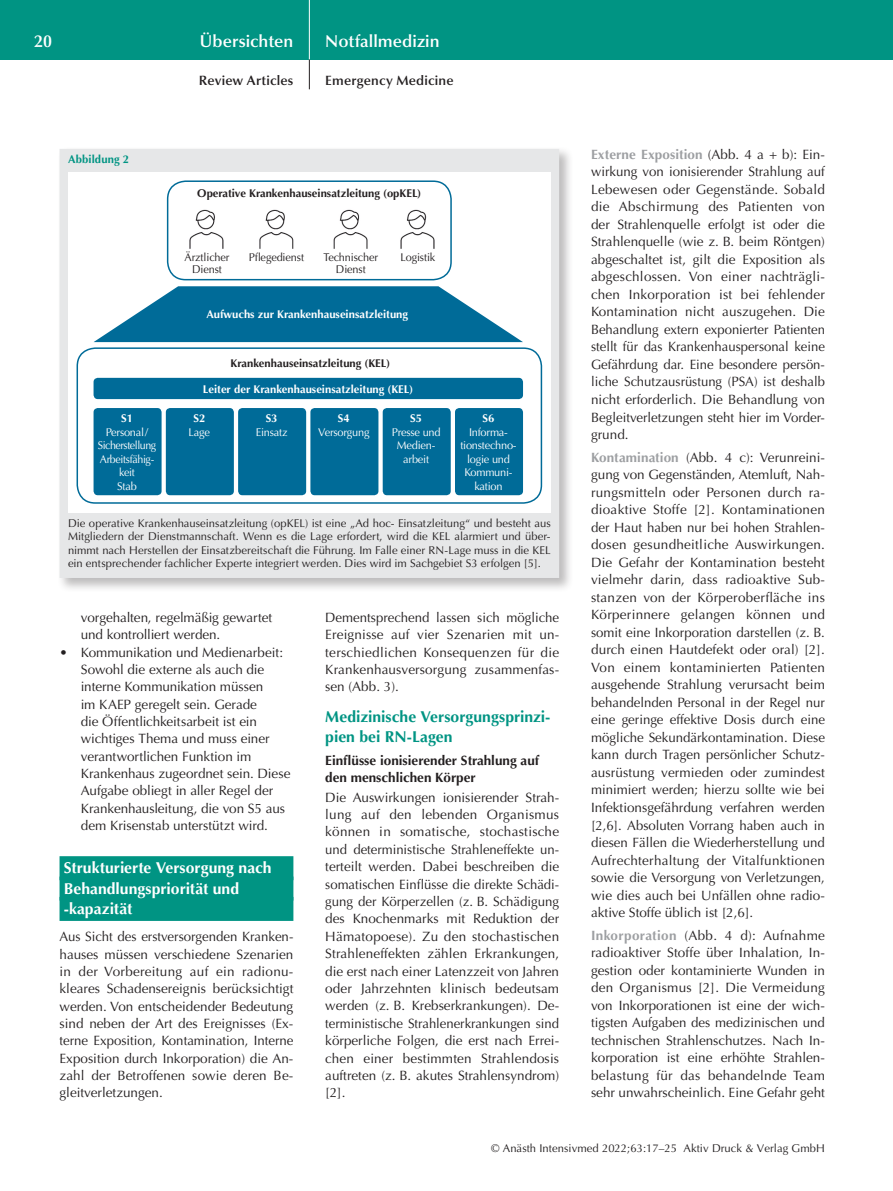
<style>
.page{position:relative;width:893px;height:1191px;background:#fff}
.page>*{position:absolute;margin:0;border:0;box-sizing:border-box;transform-origin:0 0}
.t1{font:600 17.25px "Optima";color:#fff}
.t2{font:700 15.75px/20.4px "Optima";color:#fff}
.t3{font:700 15.75px/19.6px "Optima";color:#009483}
.t4{font:13.5px/17.5px "Optima";color:#231f20;text-align:justify}
.t5{font:700 13.5px/17.4px "Optima";color:#231f20}
.t6{font:600 13.5px "Optima";letter-spacing:.01em;color:#231f20}
.t7{font:11.25px/13.5px "Optima";color:#231f20;text-align:center}
.t8{font:11.25px/13.5px "Optima";letter-spacing:-.02em;color:#fff;text-align:center}
.t9{font:700 11.25px "Optima";color:#fff}
.t10{font:700 11.25px "Optima";color:#231f20}
.t11{font:700 11.25px "Optima";letter-spacing:.015em;color:#009483}
.s1{font-weight:700;color:#9d9fa2}
</style>
<div class="page">
<div style="left:0;top:0;width:893px;height:60px;background:#009483"></div>
<hr style="left:309px;top:0;width:1px;height:60px;background:#fff">
<svg style="left:309px;top:60px;width:1px;height:29px"></svg>
<div style="left:60px;top:856px;width:233px;height:24px;background:#009483"></div>
<div style="left:60px;top:876px;width:233px;height:24px;background:#009483"></div>
<div style="left:60px;top:897px;width:233px;height:24px;background:#009483"></div>
<div style="left:57px;top:146px;width:517px;height:446px;background:#231f20;opacity:.3"></div>
<div style="left:60px;top:149px;width:499px;height:429px;background:#e6e7e8"></div>
<div style="left:68px;top:172px;width:483px;height:340px;background:#fff"></div>
<img style="left:189px;top:209px;width:246px;height:40px">
<div style="left:167px;top:180px;width:285px;height:100px;border:2px solid #006b98;border-radius:18px"></div>
<div style="left:77px;top:347px;width:465px;height:157px;border:2px solid #006b98;border-radius:18px"></div>
<div style="left:94px;top:378px;width:429px;height:21px;background:#006b98;border-radius:4px"></div>
<div style="left:94px;top:408px;width:68px;height:87px;background:#006b98;border-radius:4px"></div>
<div style="left:166px;top:408px;width:68px;height:87px;background:#006b98;border-radius:4px"></div>
<div style="left:238px;top:408px;width:68px;height:87px;background:#006b98;border-radius:4px"></div>
<div style="left:310px;top:408px;width:68px;height:87px;background:#006b98;border-radius:4px"></div>
<div style="left:383px;top:408px;width:68px;height:87px;background:#006b98;border-radius:4px"></div>
<div style="left:455px;top:408px;width:68px;height:87px;background:#006b98;border-radius:4px"></div>
<svg style="left:94px;top:286px;width:429px;height:56px"></svg>
<p class="t1" style="left:34px;top:31px;width:20px">20</p>
<p class="t1" style="left:200px;top:31px;width:95px">Übersichten</p>
<p class="t1" style="left:325px;top:31px;width:116px">Notfallmedizin</p>
<p class="t6" style="left:199px;top:73px;width:96px">Review Articles</p>
<p class="t6" style="left:325px;top:73px;width:130px">Emergency Medicine</p>
<p class="t11" style="left:68px;top:153px;width:63px">Abbildung 2</p>
<p class="t9" style="left:121px;top:411px;width:13px">S1</p>
<p class="t8" style="left:98px;top:425px;width:60px">Personal /<br>Sicherstellung<br>Arbeitsfähig&shy;keit<br>Stab</p>
<p class="t10" style="left:197px;top:187px;width:226px">Operative Krankenhauseinsatzleitung (opKEL)</p>
<p class="t7" style="left:185px;top:251px;width:46px;line-height:12px">Ärztlicher<br>Dienst</p>
<p class="t7" style="left:249px;top:251px;width:57px">Pflegedienst</p>
<p class="t7" style="left:324px;top:251px;width:56px;line-height:12px">Technischer<br>Dienst</p>
<p class="t7" style="left:400px;top:251px;width:37px">Logistik</p>
<p class="t9" style="left:206px;top:308px;width:203px">Aufwuchs zur Krankenhauseinsatzleitung</p>
<p class="t10" style="left:231px;top:357px;width:161px">Krankenhauseinsatzleitung (KEL)</p>
<p class="t9" style="left:203px;top:382px;width:212px">Leiter der Krankenhauseinsatzleitung (KEL)</p>
<p class="t9" style="left:193px;top:411px;width:13px">S2</p>
<p class="t8" style="left:189px;top:425px;width:23px">Lage</p>
<p class="t9" style="left:266px;top:411px;width:13px">S3</p>
<p class="t8" style="left:256px;top:425px;width:33px">Einsatz</p>
<p class="t9" style="left:338px;top:411px;width:13px">S4</p>
<p class="t8" style="left:318px;top:425px;width:53px">Versorgung</p>
<p class="t9" style="left:410px;top:411px;width:13px">S5</p>
<p class="t8" style="left:392px;top:425px;width:50px">Presse und<br>Medien&shy;arbeit</p>
<p class="t9" style="left:483px;top:411px;width:13px">S6</p>
<p class="t8" style="left:460px;top:425px;width:58px">Informa&shy;tionstechno&shy;logie und<br>Kommuni&shy;kation</p>
<p class="t7" style="left:68px;top:516px;width:484px;text-align:justify">Die operative Krankenhauseinsatzleitung (opKEL) ist eine „Ad hoc- Einsatzleitung“ und besteht aus Mitgliedern der Dienstmannschaft. Wenn es die Lage erfordert, wird die KEL alarmiert und über&shy;nimmt nach Herstellen der Einsatzbereitschaft die Führung. Im Falle einer RN-Lage muss in die KEL ein entsprechender fachlicher Experte integriert werden. Dies wird im Sachgebiet S3 erfolgen [5].</p>
<p class="t4" style="left:81px;top:609px;width:193px">vorgehalten, regelmäßig gewartet und kontrolliert werden.</p>
<p class="t4" style="left:81px;top:643px;width:211px;text-align:left;text-indent:-21px">• Kommunikation und Medienarbeit:<br>Sowohl die externe als auch die interne Kommunikation müssen<br>im KAEP geregelt sein. Gerade<br>die Öffentlichkeitsarbeit ist ein wichtiges Thema und muss einer verantwortlichen Funktion im Krankenhaus zugeordnet sein. Diese Aufgabe obliegt in aller Regel der Krankenhausleitung, die von S5 aus dem Krisenstab unterstützt wird.</p>
<p class="t2" style="left:64px;top:858px;width:209px">Strukturierte Versorgung nach<br>Behandlungspriorität und -kapazität</p>
<p class="t4" style="left:60px;top:928px;width:235px">Aus Sicht des erstversorgenden Kranken&shy;hauses müssen verschiedene Szenarien in der Vorbereitung auf ein radionu&shy;kleares Schadensereignis berücksichtigt werden. Von entscheidender Bedeutung sind neben der Art des Ereignisses (Ex&shy;terne Exposition, Kontamination, Interne Exposition durch Inkorporation) die An&shy;zahl der Betroffenen sowie deren Be&shy;gleitverletzungen.</p>
<p class="t4" style="left:325px;top:609px;width:235px">Dementsprechend lassen sich mögliche Ereignisse auf vier Szenarien mit un&shy;terschiedlichen Konsequenzen für die Krankenhausversorgung zusammenfas&shy;sen (Abb. 3).</p>
<p class="t3" style="left:325px;top:707px;width:227px">Medizinische Versorgungsprinzi&shy;pien bei RN-Lagen</p>
<p class="t5" style="left:325px;top:751px;width:215px">Einflüsse ionisierender Strahlung auf den menschlichen Körper</p>
<p class="t4" style="left:325px;top:788px;width:235px">Die Auswirkungen ionisierender Strah&shy;lung auf den lebenden Organismus können in somatische, stochastische und deterministische Strahleneffekte un&shy;terteilt werden. Dabei beschreiben die somatischen Einflüsse die direkte Schädi&shy;gung der Körperzellen (z. B. Schädigung des Knochenmarks mit Reduktion der Hämatopoese). Zu den stochastischen Strahleneffekten zählen Erkrankungen, die erst nach einer Latenzzeit von Jahren oder Jahrzehnten klinisch bedeutsam werden (z. B. Krebserkrankungen). De&shy;terministische Strahlenerkrankungen sind körperliche Folgen, die erst nach Errei&shy;chen einer bestimmten Strahlendosis auftreten (z. B. akutes Strahlensyndrom) [2].</p>
<p class="t4" style="left:591px;top:146px;width:235px"><span class="s1">Externe Exposition</span> (Abb. 4 a + b): Ein&shy;wirkung von ionisierender Strahlung auf Lebewesen oder Gegenstände. Sobald die Abschirmung des Patienten von der Strahlenquelle erfolgt ist oder die Strahlenquelle (wie z. B. beim Röntgen) abgeschaltet ist, gilt die Exposition als abgeschlossen. Von einer nachträgli&shy;chen Inkorporation ist bei fehlender Kontamination nicht auszugehen. Die Behandlung extern exponierter Patienten stellt für das Krankenhauspersonal keine Gefährdung dar. Eine besondere persön&shy;liche Schutzausrüstung (PSA) ist deshalb nicht erforderlich. Die Behandlung von Begleitverletzungen steht hier im Vorder&shy;grund.</p>
<p class="t4" style="left:591px;top:448px;width:235px"><span class="s1">Kontamination</span> (Abb. 4 c): Verunreini&shy;gung von Gegenständen, Atemluft, Nah&shy;rungsmitteln oder Personen durch ra&shy;dioaktive Stoffe [2]. Kontaminationen der Haut haben nur bei hohen Strahlen&shy;dosen gesundheitliche Auswirkungen.<br>Die Gefahr der Kontamination besteht vielmehr darin, dass radioaktive Sub&shy;stanzen von der Körperoberfläche ins Körperinnere gelangen können und somit eine Inkorporation darstellen (z. B. durch einen Hautdefekt oder oral) [2].<br>Von einem kontaminierten Patienten ausgehende Strahlung verursacht beim behandelnden Personal in der Regel nur eine geringe effektive Dosis durch eine mögliche Sekundärkontamination. Diese kann durch Tragen persönlicher Schutz&shy;ausrüstung vermieden oder zumindest minimiert werden; hierzu sollte wie bei Infektionsgefährdung verfahren werden [2,6]. Absoluten Vorrang haben auch in diesen Fällen die Wiederherstellung und Aufrechterhaltung der Vitalfunktionen sowie die Versorgung von Verletzungen, wie dies auch bei Unfällen ohne radio&shy;aktive Stoffe üblich ist [2,6].</p>
<p class="t4" style="left:591px;top:926px;width:235px"><span class="s1">Inkorporation</span> (Abb. 4 d): Aufnahme radioaktiver Stoffe über Inhalation, In&shy;gestion oder kontaminierte Wunden in den Organismus [2]. Die Vermeidung von Inkorporationen ist eine der wich&shy;tigsten Aufgaben des medizinischen und technischen Strahlenschutzes. Nach In&shy;korporation ist eine erhöhte Strahlen&shy;belastung für das behandelnde Team sehr unwahrscheinlich. Eine Gefahr geht</p>
<p class="t7" style="left:491px;top:1142px;width:335px">© Anästh Intensivmed 2022;63:17–25 Aktiv Druck &amp; Verlag GmbH</p>
</div>
